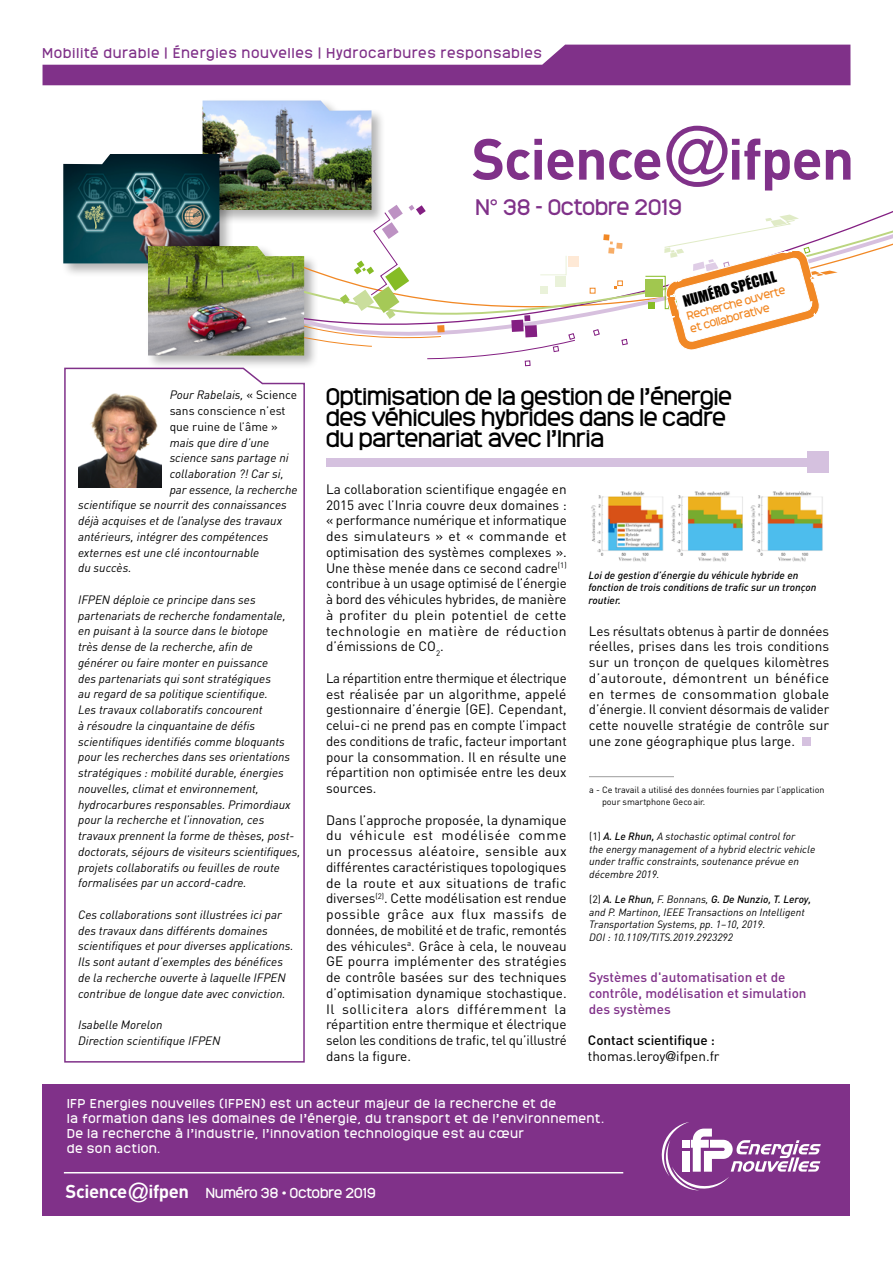
<style>
.page{position:relative;width:893px;height:1263px;background:#fff}
.page>*{position:absolute;margin:0;border:0;box-sizing:border-box;transform-origin:0 0}
.t1{font:condensed 82.5px "Helvetica Neue";color:#803189}
.t2{font:700 57px "DIN";letter-spacing:-.02em;color:#803189}
.t3{font:26.7px "Helvetica Neue";color:#fff}
.t4{font:22.5px/21px "Monark";color:#000}
.t5{font:21px "Monark";letter-spacing:.01em;color:#803189}
.t6{font:700 18.45px "DIN";letter-spacing:-.02em;color:#fff}
.t7{font:14.4px "Impact";color:#000}
.t8{font:13.5px/15.8px "DIN";color:#000;text-align:justify}
.t9{font:500 13.5px/15.8px "DIN";color:#803189}
.t10{font:500 13.5px/15.8px "DIN";color:#000}
.t11{font:13.5px "Monark";letter-spacing:.01em;color:#fff}
.t12{font:13.2px "Monark";letter-spacing:.09em;color:#803189}
.t13{font:italic 12px/15.8px "DIN";color:#000}
.t14{font:12px/15px "Monark";letter-spacing:.08em;color:#fff}
.t15{font:12px/15.8px "DIN";color:#000}
.t16{font:10.8px/12.9px "Monark";color:#f18825}
.t17{font:italic 10.5px/12.6px "DIN";color:#000}
.t18{font:italic 500 10.5px/12.6px "DIN";color:#000}
.t19{font:9px/12px "DIN";letter-spacing:-.005em;color:#000}
.s1{font-style:italic}
.s2{font-style:normal}
.s3{font-weight:500}
.s4{font-weight:400}
.s5{font-family:"Helvetica Neue";font-weight:400}
</style>
<div class="page">
<svg style="left:43px;top:45px;width:807px;height:40px"></svg>
<div style="left:200px;top:98px;width:186px;height:127px;background:#000;opacity:.3"></div>
<img style="left:203px;top:101px;width:102px;height:109px">
<div style="left:61px;top:151px;width:173px;height:127px;background:#000;opacity:.3"></div>
<img style="left:63px;top:154px;width:156px;height:109px">
<div style="left:145px;top:243px;width:174px;height:127px;background:#000;opacity:.3"></div>
<img style="left:148px;top:246px;width:156px;height:109px">
<div style="left:43px;top:1084px;width:807px;height:132px;background:#803189"></div>
<svg style="left:661px;top:1122px;width:160px;height:68px"></svg>
<hr style="left:64px;top:1172px;width:559px;height:1px;background:#fff">
<svg style="left:305px;top:68px;width:588px;height:251px"></svg>
<svg style="left:837px;top:199px;width:7px;height:7px"></svg>
<svg style="left:621px;top:339px;width:7px;height:6px"></svg>
<svg style="left:593px;top:329px;width:7px;height:7px"></svg>
<div style="left:568px;top:256px;width:11px;height:11px;background:#fee9d6"></div>
<svg style="left:603px;top:234px;width:19px;height:20px"></svg>
<svg style="left:614px;top:281px;width:9px;height:8px"></svg>
<svg style="left:590px;top:288px;width:5px;height:5px"></svg>
<svg style="left:305px;top:205px;width:271px;height:161px"></svg>
<svg style="left:690px;top:170px;width:30px;height:14px"></svg>
<svg style="left:64px;top:367px;width:242px;height:696px"></svg>
<img style="left:78px;top:389px;width:83px;height:98px">
<div style="left:802px;top:737px;width:8px;height:9px;background:#d5c1df"></div>
<div style="left:326px;top:458px;width:494px;height:9px;background:#d5c1df"></div>
<div style="left:808px;top:451px;width:21px;height:22px;background:#d5c1df"></div>
<hr style="left:589px;top:776px;width:85px;height:1px;background:#000">
<img style="left:591px;top:491px;width:232px;height:71px">
<svg style="left:645px;top:215px;width:201px;height:135px"></svg>
<p class="t12" style="left:43px;top:44px;width:501px">Mobilité durable | Énergies nouvelles | Hydrocarbures responsables</p>
<h1 class="t1" style="left:664px;top:109px;width:67px">@</h1>
<h2 class="t2" style="left:472px;top:122px;width:384px">Science ifpen</h2>
<h3 class="t5" style="left:475px;top:193px;width:208px">N° 38 - Octobre 2019</h3>
<p class="t15" style="left:170px;top:387px;width:129px"><span class="s1">Pour Rabelais,</span> « Science sans conscience n’est que ruine de l’âme »</p>
<p class="t13" style="left:170px;top:434px;width:101px">mais que dire d’une</p>
<p class="t13" style="left:170px;top:450px;width:120px">science sans partage ni</p>
<p class="t13" style="left:170px;top:466px;width:116px">collaboration ?! Car si,</p>
<p class="t13" style="left:170px;top:481px;width:129px">par essence, la recherche</p>
<p class="t13" style="left:78px;top:497px;width:210px">scientifique se nourrit des connaissances</p>
<p class="t13" style="left:78px;top:513px;width:206px">déjà acquises et de l’analyse des travaux</p>
<p class="t13" style="left:78px;top:528px;width:192px">antérieurs, intégrer des compétences</p>
<p class="t13" style="left:78px;top:544px;width:183px">externes est une clé incontournable</p>
<p class="t13" style="left:78px;top:560px;width:55px">du succès.</p>
<p class="t13" style="left:78px;top:591px;width:224px">IFPEN déploie ce principe dans ses partenariats de recherche fondamentale, en puisant à la source dans le biotope<br>très dense de la recherche, afin de<br>générer ou faire monter en puissance<br>des partenariats qui sont stratégiques<br>au regard de sa politique scientifique.<br>Les travaux collaboratifs concourent<br>à résoudre la cinquantaine de défis scientifiques identifiés comme bloquants pour les recherches dans ses orientations stratégiques : mobilité durable, énergies nouvelles, climat et environnement, hydrocarbures responsables. Primordiaux pour la recherche et l’innovation, ces travaux prennent la forme de thèses, post&shy;doctorats, séjours de visiteurs scientifiques, projets collaboratifs ou feuilles de route formalisées par un accord-cadre.</p>
<p class="t13" style="left:78px;top:906px;width:217px">Ces collaborations sont illustrées ici par des travaux dans différents domaines scientifiques et pour diverses applications.<br>Ils sont autant d’exemples des bénéfices de la recherche ouverte à laquelle IFPEN contribue de longue date avec conviction.</p>
<p class="t13" style="left:78px;top:1017px;width:144px">Isabelle Morelon<br>Direction scientifique IFPEN</p>
<p class="t7" style="left:680px;top:290px;width:97px;rotate:-15deg">NUMÉRO SPÉCIAL</p>
<p class="t16" style="left:685px;top:309px;width:103px;rotate:-15deg">Recherche ouverte et collaborative</p>
<h3 class="t4" style="left:326px;top:385px;width:407px">Optimisation de la gestion de l’énergie des véhicules hybrides dans le cadre du partenariat avec l’Inria</h3>
<p class="t8" style="left:326px;top:481px;width:242px">La collaboration scientifique engagée en 2015 avec l’Inria couvre deux domaines : « performance numérique et informatique des simulateurs » et « commande et optimisation des systèmes complexes ».<br>Une thèse menée dans ce second cadre<sup>(1) </sup>contribue à un usage optimisé de l’énergie à bord des véhicules hybrides, de manière à profiter du plein potentiel de cette technologie en matière de réduction d’émissions de CO<sub>2</sub>.</p>
<p class="t8" style="left:326px;top:670px;width:242px">La répartition entre thermique et électrique est réalisée par un algorithme, appelé gestionnaire d’énergie (GE). Cependant, celui-ci ne prend pas en compte l’impact des conditions de trafic, facteur important pour la consommation. Il en résulte une répartition non optimisée entre les deux sources.</p>
<p class="t8" style="left:326px;top:811px;width:242px">Dans l’approche proposée, la dynamique du véhicule est modélisée comme un processus aléatoire, sensible aux différentes caractéristiques topologiques de la route et aux situations de trafic diverses<sup>(2)</sup>. Cette modélisation est rendue possible grâce aux flux massifs de données, de mobilité et de trafic, remontés des véhicules<sup>a</sup>. Grâce à cela, le nouveau GE pourra implémenter des stratégies de contrôle basées sur des techniques d’optimisation dynamique stochastique.<br>Il sollicitera alors différemment la répartition entre thermique et électrique selon les conditions de trafic, tel qu’illustré dans la figure.</p>
<p class="t18" style="left:588px;top:568px;width:230px">Loi de gestion d’énergie du véhicule hybride en fonction de trois conditions de trafic sur un tronçon routier.</p>
<p class="t8" style="left:589px;top:622px;width:242px">Les résultats obtenus à partir de données réelles, prises dans les trois conditions sur un tronçon de quelques kilomètres d’autoroute, démontrent un bénéfice en termes de consommation globale d’énergie. Il convient désormais de valider cette nouvelle stratégie de contrôle sur une zone géographique plus large.</p>
<p class="t19" style="left:602px;top:783px;width:224px;text-indent:-13px">a - Ce travail a utilisé des données fournies par l’application pour smartphone Gecoair.</p>
<p class="t17" style="left:589px;top:830px;width:228px"><span class="s2">(1)</span> <span class="s3">A. Le Rhun,</span> A stochastic optimal control for<br>the energy management of a hybrid electric vehicle under traffic constraints, soutenance prévue en décembre 2019.</p>
<p class="t17" style="left:589px;top:893px;width:223px"><span class="s2">(2)</span> <span class="s3">A. Le Rhun,</span> F. Bonnans, <span class="s3">G. De Nunzio, T. Leroy, </span>and P. Martinon, IEEE Transactions on Intelligent Transportation Systems, pp. 1–10, 2019.<br>DOI : 10.1109/TITS.2019.2923292</p>
<p class="t9" style="left:589px;top:969px;width:219px">Systèmes d'automatisation et de contrôle, modélisation et simulation des systèmes</p>
<p class="t10" style="left:588px;top:1032px;width:133px">Contact scientifique : <span class="s4">thomas.leroy</span><span class="s5">@</span><span class="s4">ifpen.fr</span></p>
<p class="t14" style="left:67px;top:1096px;width:538px">IFP Energies nouvelles (IFPEN) est un acteur majeur de la recherche et de<br>la formation dans les domaines de l’énergie, du transport et de l’environnement.<br>De la recherche à l’industrie, l’innovation technologique est au cœur<br>de son action.</p>
<h3 class="t6" style="left:66px;top:1179px;width:125px">Science ifpen</h3>
<h3 class="t3" style="left:128px;top:1176px;width:23px">@</h3>
<p class="t11" style="left:206px;top:1183px;width:171px">Numéro 38 • Octobre 2019</p>
</div>
